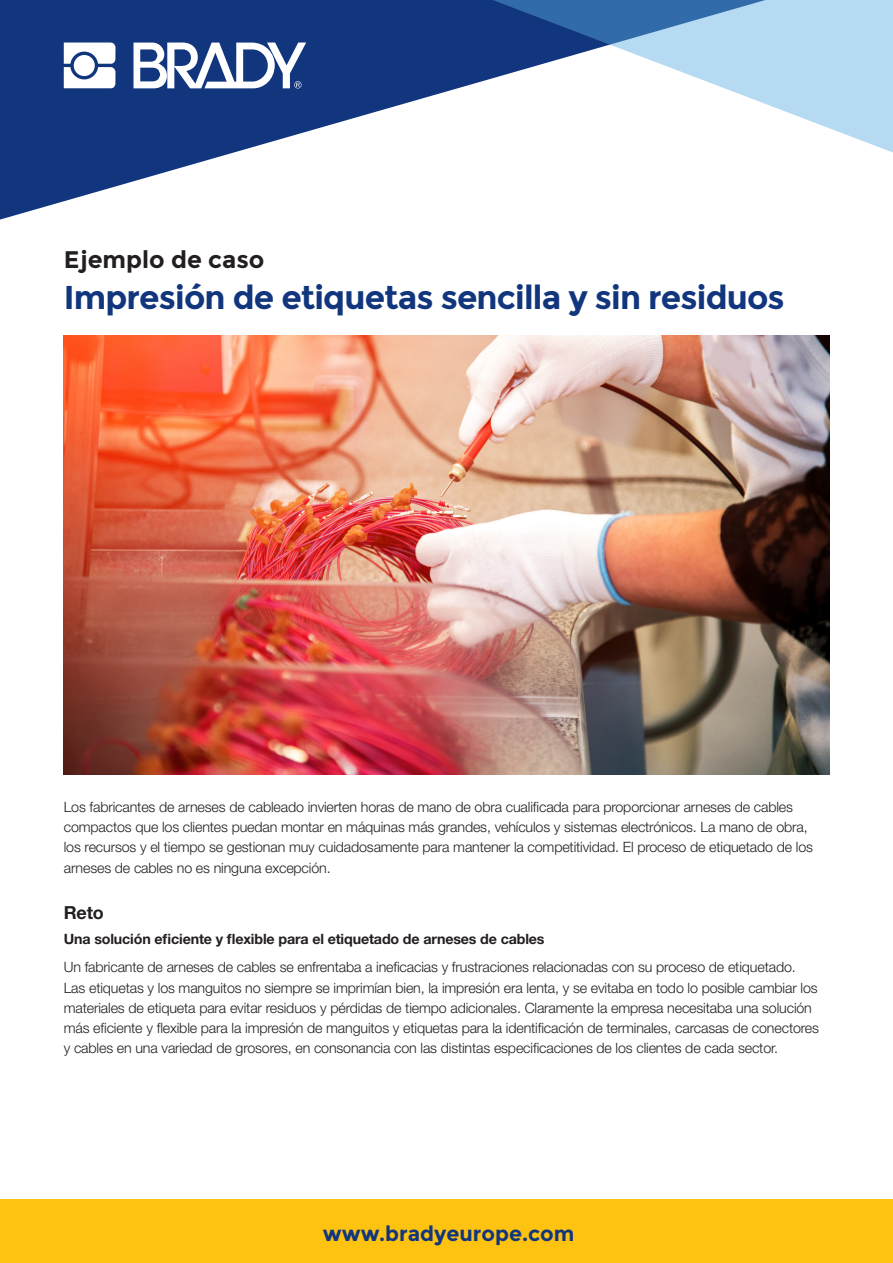
<style>
.page{position:relative;width:893px;height:1263px;background:#fff}
.page>*{position:absolute;margin:0;border:0;box-sizing:border-box;transform-origin:0 0}
.t1{font:700 33px "Montserrat";letter-spacing:-.025em;color:#11367e}
.t2{font:700 24px "Montserrat";color:#231f20}
.t3{font:700 21px "Montserrat";color:#11367e}
.t4{font:700 18px "Helvetica Neue LT Std";color:#231f20}
.t5{font:300 14.25px/20.2px "Helvetica Neue LT Std";letter-spacing:-.01em;color:#231f20}
.t6{font:700 14.25px "Helvetica Neue LT Std";letter-spacing:-.01em;color:#231f20}
</style>
<div class="page">
<svg style="left:0;top:0;width:459px;height:220px;fill:#11367e"></svg>
<div style="left:0;top:1199px;width:893px;height:64px;background:#fec210"></div>
<svg style="left:459px;top:0;width:434px;height:153px"></svg>
<svg style="left:64px;top:43px;width:51px;height:45px"></svg>
<div style="left:74px;top:55px;width:21px;height:21px;background:#fff;border-radius:50%"></div>
<svg style="left:133px;top:43px;width:173px;height:45px"></svg>
<img style="left:64px;top:336px;width:765px;height:439px">
<p class="t2" style="left:64px;top:245px;width:202px">Ejemplo de caso</p>
<p class="t1" style="left:64px;top:278px;width:722px">Impresión de etiquetas sencilla y sin residuos</p>
<p class="t5" style="left:64px;top:796px;width:751px">Los fabricantes de arneses de cableado invierten horas de mano de obra cualificada para proporcionar arneses de cables compactos que los clientes puedan montar en máquinas más grandes, vehículos y sistemas electrónicos. La mano de obra, los recursos y el tiempo se gestionan muy cuidadosamente para mantener la competitividad. El proceso de etiquetado de los arneses de cables no es ninguna excepción.</p>
<p class="t4" style="left:64px;top:901px;width:42px">Reto</p>
<p class="t6" style="left:64px;top:930px;width:482px">Una solución eficiente y flexible para el etiquetado de arneses de cables</p>
<p class="t5" style="left:64px;top:957px;width:757px">Un fabricante de arneses de cables se enfrentaba a ineficacias y frustraciones relacionadas con su proceso de etiquetado.<br>Las etiquetas y los manguitos no siempre se imprimían bien, la impresión era lenta, y se evitaba en todo lo posible cambiar los materiales de etiqueta para evitar residuos y pérdidas de tiempo adicionales. Claramente la empresa necesitaba una solución más eficiente y flexible para la impresión de manguitos y etiquetas para la identificación de terminales, carcasas de conectores y cables en una variedad de grosores, en consonancia con las distintas especificaciones de los clientes de cada sector.</p>
<p class="t3" style="left:323px;top:1221px;width:253px">www.bradyeurope.com</p>
</div>
